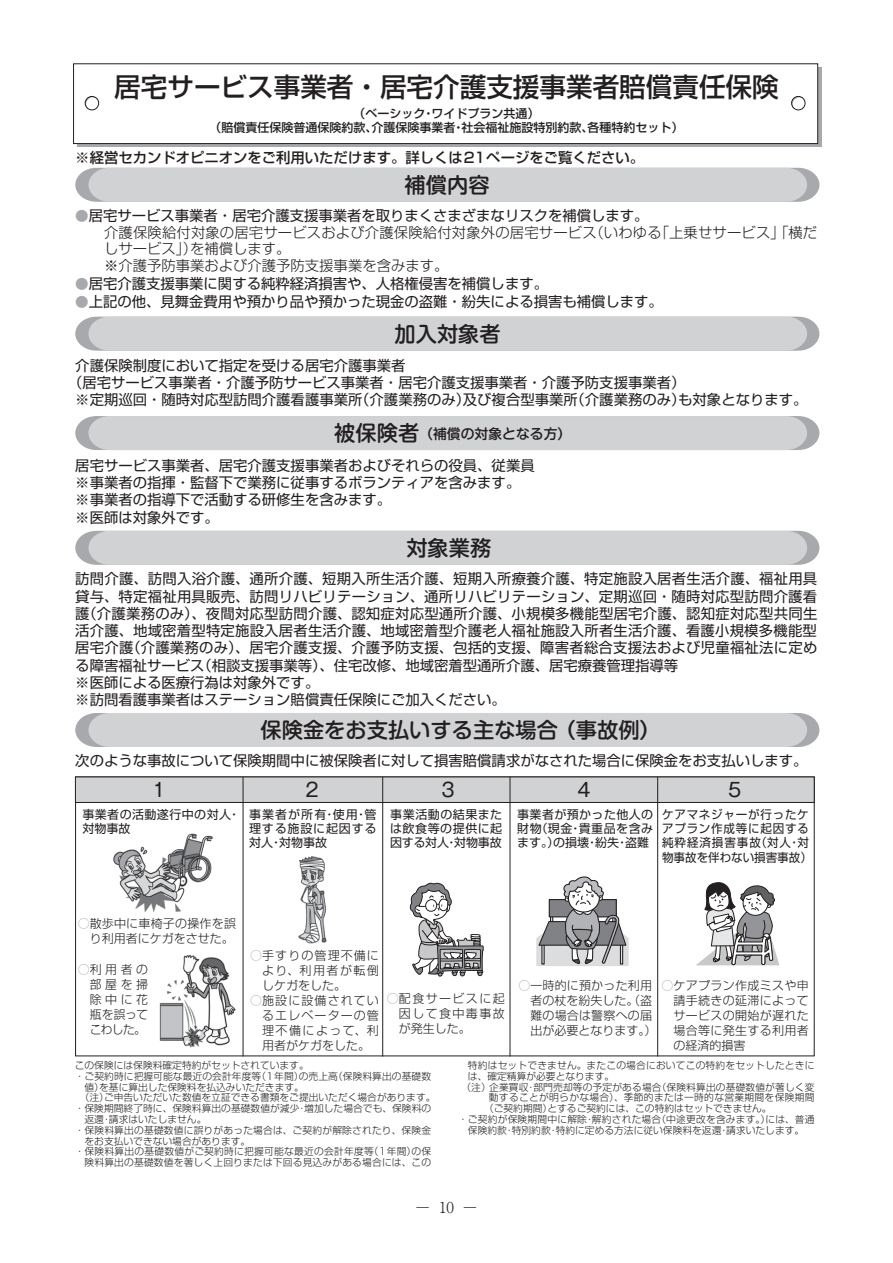
<style>
.page{position:relative;width:893px;height:1263px;background:#fff}
.page>*{position:absolute;margin:0;border:0;box-sizing:border-box;transform-origin:0 0}
.t1{font:500 26.55px "Shin Go Pro";color:#231f20}
.t2{font:500 21.3px "Shin M Go Pro";color:#231f20}
.t3{font:19.2px "Gothic MB101 Pro";color:#231f20}
.t4{font:300 15px "Ryumin Pro";color:#231f20;scale:1.5 1}
.t5{font:14.4px/17.2px "Shin Go Pro";color:#231f20}
.t6{font:300 14.4px/16.5px "Shin Go Pro";letter-spacing:.01em;color:#231f20}
.t7{font:500 14.4px "Shin Go Pro";color:#231f20}
.t8{font:500 13.8px "Shin M Go Pro";color:#231f20}
.t9{font:300 12px/15px "Shin Go Pro";letter-spacing:.025em;color:#231f20;text-align:justify}
.t10{font:12px/14.4px "Shin Go Pro";letter-spacing:.045em;color:#231f20;text-align:justify}
.t11{font:500 12px/14.7px "Shin Go Pro";color:#231f20;text-align:center}
.t12{font:12px/14.4px "Shin Go Pro";letter-spacing:.065em;color:#231f20;scale:.96 1}
.t13{font:300 9.75px "Shin Go Pro";letter-spacing:.01em;color:#231f20}
.t14{font:300 9.75px "Shin Go Pro";letter-spacing:.03em;color:#231f20}
.s1{font-weight:400;font-size:13.5px;color:#a8a9ad}
.s2{font-weight:400}
.s3{font-size:13.5px;color:#a8a9ad}
.s4{font-size:21.3px}
.s5{color:#a8a9ad}
</style>
<div class="page">
<div style="left:75px;top:777px;width:739px;height:25px;background:#d1d2d4"></div>
<div style="left:75px;top:776px;width:740px;height:27px;border:1px solid #231f20"></div>
<hr style="left:243px;top:777px;width:1px;height:279px;background:#231f20">
<hr style="left:382px;top:777px;width:1px;height:279px;background:#231f20">
<hr style="left:510px;top:777px;width:1px;height:279px;background:#231f20">
<hr style="left:657px;top:777px;width:1px;height:279px;background:#231f20">
<div style="left:75px;top:713px;width:744px;height:34px;background:#d1d2d4"></div>
<div style="left:75px;top:531px;width:744px;height:34px;background:#d1d2d4"></div>
<div style="left:75px;top:416px;width:744px;height:34px;background:#d1d2d4"></div>
<div style="left:75px;top:317px;width:744px;height:34px;background:#d1d2d4"></div>
<div style="left:75px;top:168px;width:744px;height:34px;background:#d1d2d4"></div>
<div style="left:77px;top:67px;width:744px;height:80px;background:#a8a9ad"></div>
<div style="left:74px;top:64px;width:744px;height:80px;background:#fff"></div>
<div style="left:73px;top:63px;width:745px;height:81px;border:1px solid #231f20"></div>
<div style="left:85px;top:96px;width:14px;height:14px;border:1px solid #231f20;border-radius:50%"></div>
<div style="left:791px;top:96px;width:14px;height:14px;border:1px solid #231f20;border-radius:50%"></div>
<svg style="left:410px;top:882px;width:74px;height:95px"></svg>
<div style="left:75px;top:201px;width:17px;height:18px;border:3px solid #fff;border-radius:50%"></div>
<img style="left:113px;top:833px;width:100px;height:79px">
<img style="left:159px;top:955px;width:77px;height:93px">
<img style="left:298px;top:856px;width:29px;height:88px">
<svg style="left:695px;top:801px;width:84px;height:164px"></svg>
<svg style="left:536px;top:876px;width:93px;height:90px"></svg>
<h1 class="t1" style="left:114px;top:65px;width:666px">居宅サービス事業者・居宅介護支援事業者賠償責任保険</h1>
<p class="t11" style="left:209px;top:104px;width:476px">（ベーシック・ワイドプラン共通）<br>（賠償責任保険普通保険約款、介護保険事業者・社会福祉施設特別約款、各種特約セット）</p>
<p class="t7" style="left:75px;top:145px;width:570px">※経営セカンドオピニオンをご利用いただけます。詳しくは21ページをご覧ください。</p>
<h2 class="t2" style="left:405px;top:168px;width:87px">補償内容</h2>
<p class="t6" style="left:104px;top:206px;width:715px;text-indent:-29px"><span class="s1">●</span><span class="s2">居宅サービス事業者・居宅介護支援事業者を取りまくさまざまなリスクを補償します。<br></span>介護保険給付対象の居宅サービスおよび介護保険給付対象外の居宅サービス（いわゆる「上乗せサービス」「横だしサービス」）を補償します。<br>※介護予防事業および介護予防支援事業を含みます。</p>
<p class="t5" style="left:75px;top:273px;width:474px"><span class="s3">●</span>居宅介護支援事業に関する純粋経済損害や、人格権侵害を補償します。</p>
<p class="t5" style="left:75px;top:291px;width:589px"><span class="s3">●</span>上記の他、見舞金費用や預かり品や預かった現金の盗難・紛失による損害も補償します。</p>
<h2 class="t2" style="left:394px;top:317px;width:108px">加入対象者</h2>
<p class="t5" style="left:75px;top:355px;width:332px">介護保険制度において指定を受ける居宅介護事業者</p>
<p class="t5" style="left:68px;top:372px;width:619px">（居宅サービス事業者・介護予防サービス事業者・居宅介護支援事業者・介護予防支援事業者）</p>
<p class="t5" style="left:75px;top:389px;width:734px">※定期巡回・随時対応型訪問介護看護事業所（介護業務のみ）及び複合型事業所（介護業務のみ）も対象となります。</p>
<p class="t8" style="left:334px;top:423px;width:238px"><span class="s4">被保険者</span>（補償の対象となる方）</p>
<p class="t5" style="left:75px;top:455px;width:461px">居宅サービス事業者、居宅介護支援事業者およびそれらの役員、従業員※事業者の指揮・監督下で業務に従事するボランティアを含みます。※事業者の指導下で活動する研修生を含みます。<br>※医師は対象外です。</p>
<h2 class="t2" style="left:406px;top:531px;width:87px">対象業務</h2>
<p class="t5" style="left:75px;top:569px;width:743px;text-align:justify">訪問介護、訪問入浴介護、通所介護、短期入所生活介護、短期入所療養介護、特定施設入居者生活介護、福祉用具貸与、特定福祉用具販売、訪問リハビリテーション、通所リハビリテーション、定期巡回・随時対応型訪問介護看護（介護業務のみ）、夜間対応型訪問介護、認知症対応型通所介護、小規模多機能型居宅介護、認知症対応型共同生活介護、地域密着型特定施設入居者生活介護、地域密着型介護老人福祉施設入所者生活介護、看護小規模多機能型居宅介護（介護業務のみ）、居宅介護支援、介護予防支援、包括的支援、障害者総合支援法および児童福祉法に定める障害福祉サービス（相談支援事業等）、住宅改修、地域密着型通所介護、居宅療養管理指導等</p>
<p class="t5" style="left:75px;top:672px;width:432px">※医師による医療行為は対象外です。<br>※訪問看護事業者はステーション賠償責任保険にご加入ください。</p>
<h2 class="t2" style="left:260px;top:713px;width:402px">保険金をお支払いする主な場合 （事故例）</h2>
<p class="t5" style="left:75px;top:750px;width:734px">次のような事故について保険期間中に被保険者に対して損害賠償請求がなされた場合に保険金をお支払いします。</p>
<h3 class="t3" style="left:153px;top:774px;width:15px">1</h3>
<h3 class="t3" style="left:305px;top:774px;width:15px">2</h3>
<h3 class="t3" style="left:441px;top:774px;width:15px">3</h3>
<h3 class="t3" style="left:578px;top:774px;width:15px">4</h3>
<h3 class="t3" style="left:728px;top:774px;width:15px">5</h3>
<p class="t10" style="left:82px;top:805px;width:159px">事業者の活動遂行中の対人・対物事故</p>
<p class="t10" style="left:249px;top:805px;width:129px">事業者が所有・使用・管理する施設に起因する対人・対物事故</p>
<p class="t10" style="left:390px;top:805px;width:114px">事業活動の結果または飲食等の提供に起因する対人・対物事故</p>
<p class="t10" style="left:517px;top:805px;width:138px">事業者が預かった他人の財物（現金・貴重品を含みます。）の損壊・紛失・盗難</p>
<p class="t12" style="left:662px;top:805px;width:157px">ケアマネジャーが行ったケアプラン作成等に起因する純粋経済損害事故（対人・対物事故を伴わない損害事故）</p>
<p class="t9" style="left:78px;top:914px;width:160px;text-align:right"><span class="s5">○</span>散歩中に車椅子の操作を誤り利用者にケガをさせた。</p>
<p class="t9" style="left:90px;top:961px;width:60px;text-indent:-12px"><span class="s5">○</span>利用者の部屋を掃除中に花瓶を誤ってこわした。</p>
<p class="t9" style="left:262px;top:947px;width:118px;text-indent:-12px"><span class="s5">○</span>手すりの管理不備により、利用者が転倒しケガをした。</p>
<p class="t9" style="left:262px;top:992px;width:118px;text-indent:-12px"><span class="s5">○</span>施設に設備されているエレベーターの管理不備によって、利用者がケガをした。</p>
<p class="t9" style="left:399px;top:989px;width:107px;text-indent:-12px"><span class="s5">○</span>配食サービスに起因して食中毒事故が発生した。</p>
<p class="t9" style="left:530px;top:976px;width:127px;text-align:left;text-indent:-12px"><span class="s5">○</span>一時的に預かった利用者の杖を紛失した。（盗難の場合は警察への届出が必要となります。）</p>
<p class="t9" style="left:673px;top:976px;width:137px;text-indent:-12px"><span class="s5">○</span>ケアプラン作成ミスや申請手続きの延滞によってサービスの開始が遅れた場合等に発生する利用者の経済的損害</p>
<p class="t13" style="left:75px;top:1057px;width:235px">この保険には保険料確定特約がセットされています。</p>
<p class="t13" style="left:75px;top:1068px;width:358px">・ご契約時に把握可能な最近の会計年度等（1年間）の売上高（保険料算出の基礎数</p>
<p class="t13" style="left:85px;top:1079px;width:221px">値）を基に算出した保険料を払込みいただきます。</p>
<p class="t13" style="left:75px;top:1089px;width:362px">　（注）ご申告いただいた数値を立証できる書類をご提出いただく場合があります。</p>
<p class="t13" style="left:75px;top:1100px;width:358px">・保険期間終了時に、保険料算出の基礎数値が減少･増加した場合でも、保険料の</p>
<p class="t13" style="left:85px;top:1111px;width:123px">返還･請求はいたしません。</p>
<p class="t13" style="left:75px;top:1122px;width:358px">・保険料算出の基礎数値に誤りがあった場合は、ご契約が解除されたり、保険金</p>
<p class="t13" style="left:85px;top:1133px;width:167px">をお支払いできない場合があります。</p>
<p class="t13" style="left:75px;top:1143px;width:358px">・保険料算出の基礎数値がご契約時に把握可能な最近の会計年度等（1年間）の保</p>
<p class="t13" style="left:85px;top:1154px;width:348px">険料算出の基礎数値を著しく上回りまたは下回る見込みがある場合には、この</p>
<p class="t13" style="left:468px;top:1057px;width:348px">特約はセットできません。またこの場合においてこの特約をセットしたときに</p>
<p class="t13" style="left:468px;top:1068px;width:148px">は、確定精算が必要となります。</p>
<p class="t13" style="left:462px;top:1079px;width:354px">（注）企業買収･部門売却等の予定がある場合（保険料算出の基礎数値が著しく変</p>
<p class="t14" style="left:489px;top:1090px;width:327px">動することが明らかな場合）、季節的または一時的な営業期間を保険期間</p>
<p class="t13" style="left:484px;top:1100px;width:289px">（ご契約期間）とするご契約には、この特約はセットできません。</p>
<p class="t13" style="left:458px;top:1111px;width:358px">・ご契約が保険期間中に解除･解約された場合（中途更改を含みます。）には、普通</p>
<p class="t13" style="left:468px;top:1122px;width:338px">保険約款･特別約款･特約に定める方法に従い保険料を返還･請求いたします。</p>
<p class="t4" style="left:411px;top:1195px;width:48px">－10 －</p>
</div>
